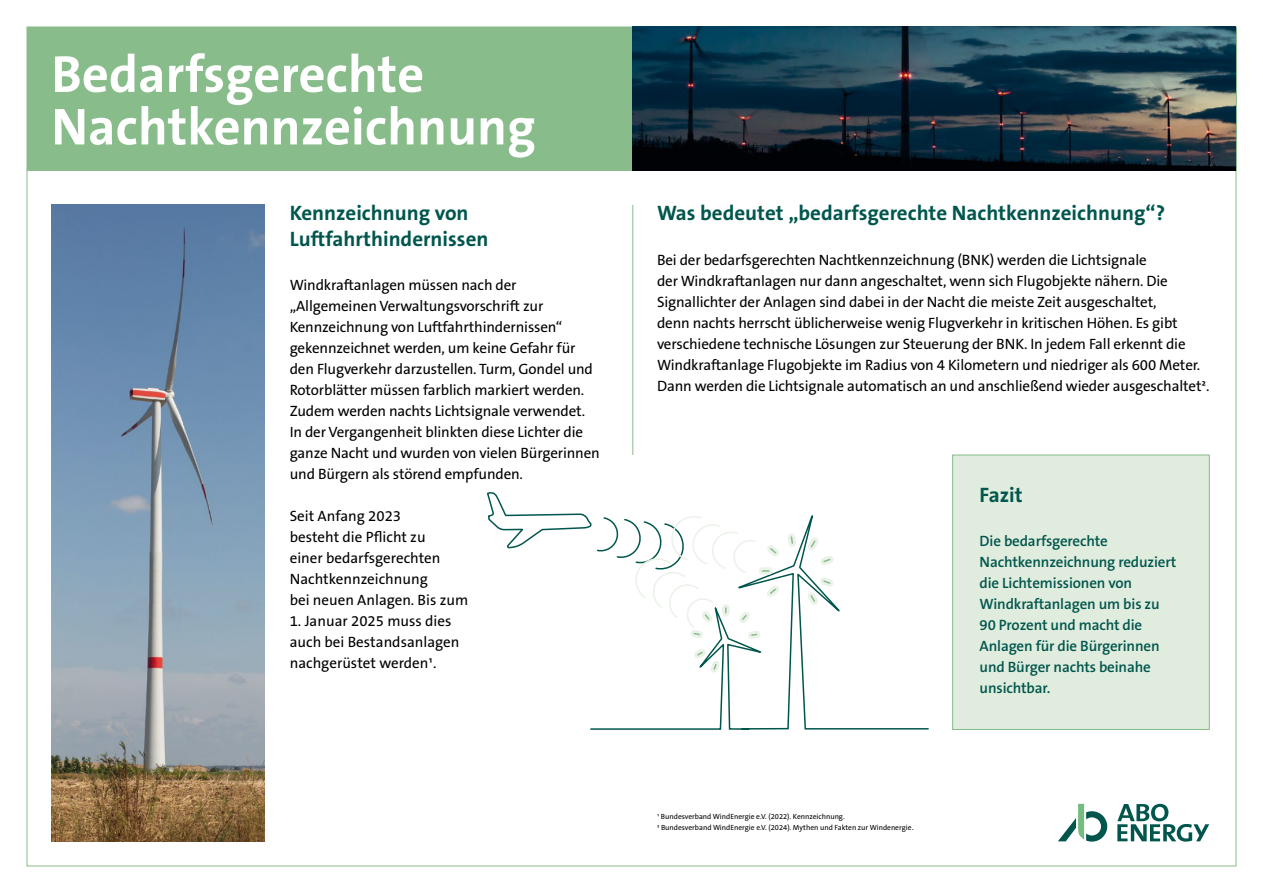
<style>
.page{position:relative;width:1263px;height:893px;background:#fff}
.page>*{position:absolute;margin:0;border:0;box-sizing:border-box;transform-origin:0 0}
.t1{font:700 52.5px/52.5px "The Sans B W7";color:#fff}
.t2{font:700 21px/25.5px "The Sans B W7";color:#00564d}
.t3{font:15px/21px "The Sans B W5 Plain";letter-spacing:-.01em;color:#000}
.t4{font:600 15px/21px "The Sans B W6";letter-spacing:-.01em;color:#00564d}
.t5{font:7.5px/10.8px "The Sans B W5 Plain";color:#000}
.s1{font-family:"Times";font-size:9px}
</style>
<div class="page">
<div style="left:27px;top:27px;width:1209px;height:144px;background:#88bd8b"></div>
<svg style="left:1058px;top:804px;width:49px;height:38px"></svg>
<svg style="left:1117px;top:804px;width:92px;height:38px"></svg>
<img style="left:633px;top:27px;width:603px;height:144px">
<img style="left:51px;top:205px;width:213px;height:637px">
<hr style="left:632px;top:205px;width:1px;height:250px;background:#88bd8b">
<div style="left:952px;top:455px;width:258px;height:275px;background:#e0ecdd;border:1px solid #88bd8b"></div>
<svg style="left:590px;top:609px;width:339px;height:121px"></svg>
<svg style="left:487px;top:492px;width:352px;height:187px"></svg>
<h1 class="t1" style="left:51px;top:48px;width:486px">Bedarfsgerechte<br>Nachtkennzeichnung</h1>
<h2 class="t2" style="left:290px;top:201px;width:200px">Kennzeichnung von<br>Luftfahrthindernissen</h2>
<p class="t3" style="left:290px;top:275px;width:312px">Windkraftanlagen müssen nach der „Allgemeinen Verwaltungsvorschrift zur Kennzeichnung von Luftfahrthindernissen“ gekennzeichnet werden, um keine Gefahr für den Flugverkehr darzustellen. Turm, Gondel und Rotorblätter müssen farblich markiert werden.<br>Zudem werden nachts Lichtsignale verwendet.<br>In der Vergangenheit blinkten diese Lichter die ganze Nacht und wurden von vielen Bürgerinnen und Bürgern als störend empfunden.</p>
<p class="t3" style="left:290px;top:506px;width:180px">Seit Anfang 2023<br>besteht die Pflicht zu<br>einer bedarfsgerechten<br>Nachtkennzeichnung<br>bei neuen Anlagen. Bis zum</p>
<p class="t3" style="left:290px;top:611px;width:171px">1. Januar 2025 muss dies auch bei Bestandsanlagen nachgerüstet werden¹.</p>
<h2 class="t2" style="left:657px;top:201px;width:510px">Was bedeutet „bedarfsgerechte Nachtkennzeichnung“?</h2>
<p class="t3" style="left:657px;top:249px;width:554px">Bei der bedarfsgerechten Nachtkennzeichnung (BNK) werden die Lichtsignale<br>der Windkraftanlagen nur dann angeschaltet, wenn sich Flugobjekte nähern. Die Signallichter der Anlagen sind dabei in der Nacht die meiste Zeit ausgeschaltet,<br>denn nachts herrscht üblicherweise wenig Flugverkehr in kritischen Höhen. Es gibt verschiedene technische Lösungen zur Steuerung der BNK. In jedem Fall erkennt die Windkraftanlage Flugobjekte im Radius von 4 Kilometern und niedriger als 600 Meter.<br>Dann werden die Lichtsignale automatisch an und anschließend wieder ausgeschaltet².</p>
<p class="t5" style="left:657px;top:811px;width:258px">¹ Bundesverband WindEnergie e.V. (2022). Kennzeichnung.<br>² Bundesverband WindEnergie e.V. (2024). Mythen und Fakten zur Windenergie<span class="s1">.</span></p>
<h2 class="t2" style="left:980px;top:482px;width:44px">Fazit</h2>
<p class="t4" style="left:980px;top:530px;width:198px">Die bedarfsgerechte<br>Nachtkennzeichnung reduziert die Lichtemissionen von<br>Windkraftanlagen um bis zu<br>90 Prozent und macht die<br>Anlagen für die Bürgerinnen und Bürger nachts beinahe unsichtbar.</p>
</div>
